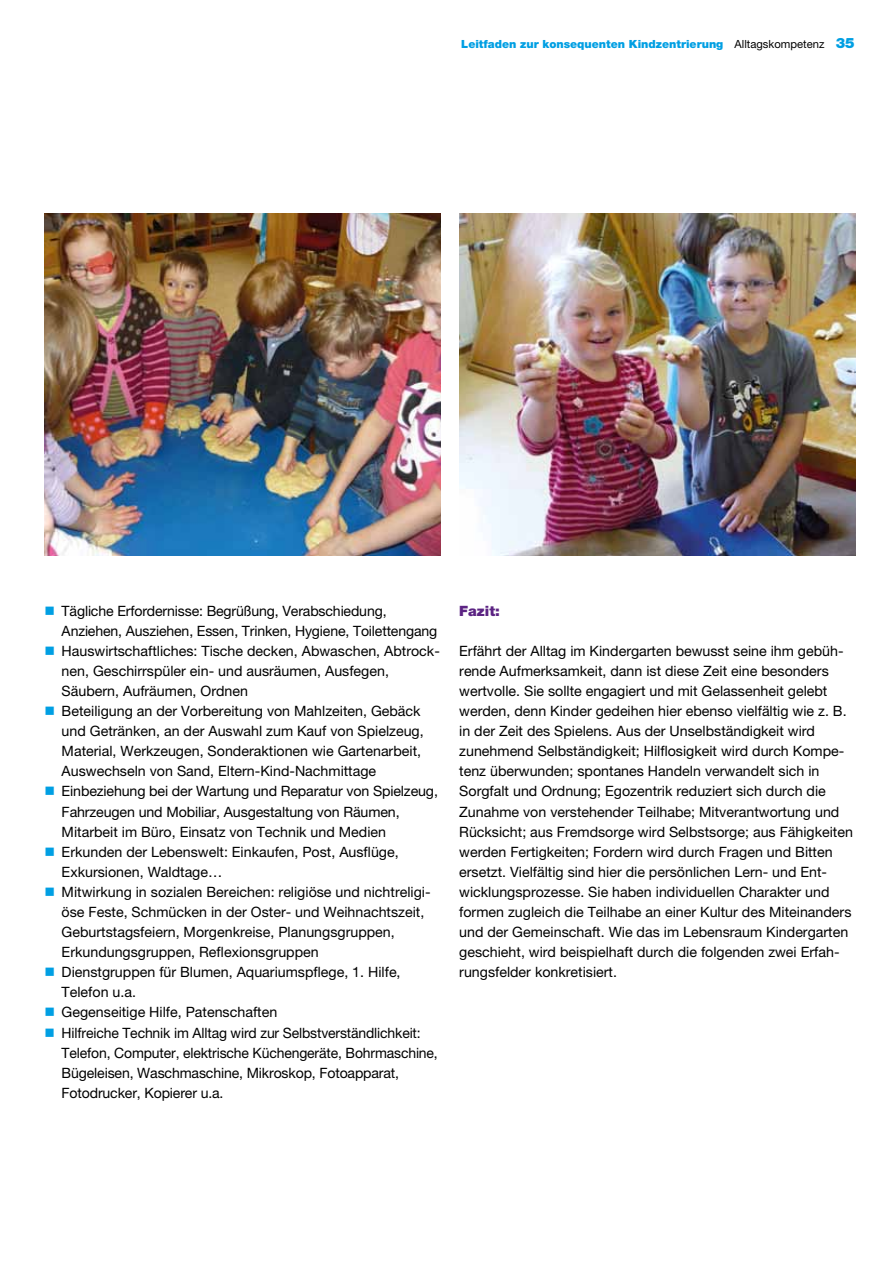
<style>
.page{position:relative;width:893px;height:1263px;background:#fff}
.page>*{position:absolute;margin:0;border:0;box-sizing:border-box;transform-origin:0 0}
.t1{font:14.25px/20.1px "Helvetica Neue LT Pro";color:#000}
.t2{font:900 14.25px "Helvetica Neue LT Pro";color:#5c2483}
.t3{font:900 11.25px "Helvetica Neue LT Pro";color:#009fe3}
.s1{font-weight:400;color:#000}
.s2{font-size:14.25px}
.s3{color:#009fe3}
</style>
<div class="page">
<img style="left:459px;top:214px;width:396px;height:341px">
<img style="left:45px;top:214px;width:396px;height:341px">
<p class="t3" style="left:461px;top:38px;width:395px">Leitfaden zur konsequenten Kindzentrierung <span class="s1">Alltagskompetenz</span> <span class="s2">35</span></p>
<p class="t1" style="left:62px;top:600px;width:377px;text-indent:-17px"><span class="s3">■</span> Tägliche Erfordernisse: Begrüßung, Verabschiedung,<br>Anziehen, Ausziehen, Essen, Trinken, Hygiene, Toilettengang</p>
<p class="t1" style="left:62px;top:640px;width:380px;text-indent:-17px"><span class="s3">■</span> Hauswirtschaftliches: Tische decken, Abwaschen, Abtrock&shy;nen, Geschirrspüler ein- und ausräumen, Ausfegen,<br>Säubern, Aufräumen, Ordnen</p>
<p class="t1" style="left:62px;top:701px;width:364px;text-indent:-17px"><span class="s3">■</span> Beteiligung an der Vorbereitung von Mahlzeiten, Gebäck und Getränken, an der Auswahl zum Kauf von Spielzeug, Material, Werkzeugen, Sonderaktionen wie Gartenarbeit, Auswechseln von Sand, Eltern-Kind-Nachmittage</p>
<p class="t1" style="left:62px;top:781px;width:378px;text-indent:-17px"><span class="s3">■</span> Einbeziehung bei der Wartung und Reparatur von Spielzeug,<br>Fahrzeugen und Mobiliar, Ausgestaltung von Räumen,<br>Mitarbeit im Büro, Einsatz von Technik und Medien</p>
<p class="t1" style="left:62px;top:841px;width:339px;text-indent:-17px"><span class="s3">■</span> Erkunden der Lebenswelt: Einkaufen, Post, Ausflüge,<br>Exkursionen, Waldtage…</p>
<p class="t1" style="left:62px;top:881px;width:370px;text-indent:-17px"><span class="s3">■</span> Mitwirkung in sozialen Bereichen: religiöse und nichtreligi&shy;öse Feste, Schmücken in der Oster- und Weihnachtszeit, Geburtstagsfeiern, Morgenkreise, Planungsgruppen, Erkundungsgruppen, Reflexionsgruppen</p>
<p class="t1" style="left:62px;top:962px;width:340px;text-indent:-17px"><span class="s3">■</span> Dienstgruppen für Blumen, Aquariumspflege, 1. Hilfe,<br>Telefon u.a.</p>
<p class="t1" style="left:45px;top:1002px;width:234px"><span class="s3">■</span> Gegenseitige Hilfe, Patenschaften</p>
<p class="t1" style="left:62px;top:1022px;width:378px;text-indent:-17px"><span class="s3">■</span> Hilfreiche Technik im Alltag wird zur Selbstverständlichkeit:<br>Telefon, Computer, elektrische Küchengeräte, Bohrmaschine, Bügeleisen, Waschmaschine, Mikroskop, Fotoapparat, Fotodrucker, Kopierer u. a.</p>
<p class="t2" style="left:459px;top:602px;width:42px">Fazit:</p>
<p class="t1" style="left:459px;top:640px;width:395px">Erfährt der Alltag im Kindergarten bewusst seine ihm gebüh&shy;rende Aufmerksamkeit, dann ist diese Zeit eine besonders wertvolle. Sie sollte engagiert und mit Gelassenheit gelebt werden, denn Kinder gedeihen hier ebenso vielfältig wie z. B. in der Zeit des Spielens. Aus der Unselbständigkeit wird zunehmend Selbständigkeit; Hilflosigkeit wird durch Kompe&shy;tenz überwunden; spontanes Handeln verwandelt sich in Sorgfalt und Ordnung; Egozentrik reduziert sich durch die Zunahme von verstehender Teilhabe; Mitverantwortung und Rücksicht; aus Fremdsorge wird Selbstsorge; aus Fähigkeiten werden Fertigkeiten; Fordern wird durch Fragen und Bitten ersetzt. Vielfältig sind hier die persönlichen Lern- und Ent&shy;wicklungsprozesse. Sie haben individuellen Charakter und formen zugleich die Teilhabe an einer Kultur des Miteinanders und der Gemeinschaft. Wie das im Lebensraum Kindergarten geschieht, wird beispielhaft durch die folgenden zwei Erfah&shy;rungsfelder konkretisiert.</p>
</div>
